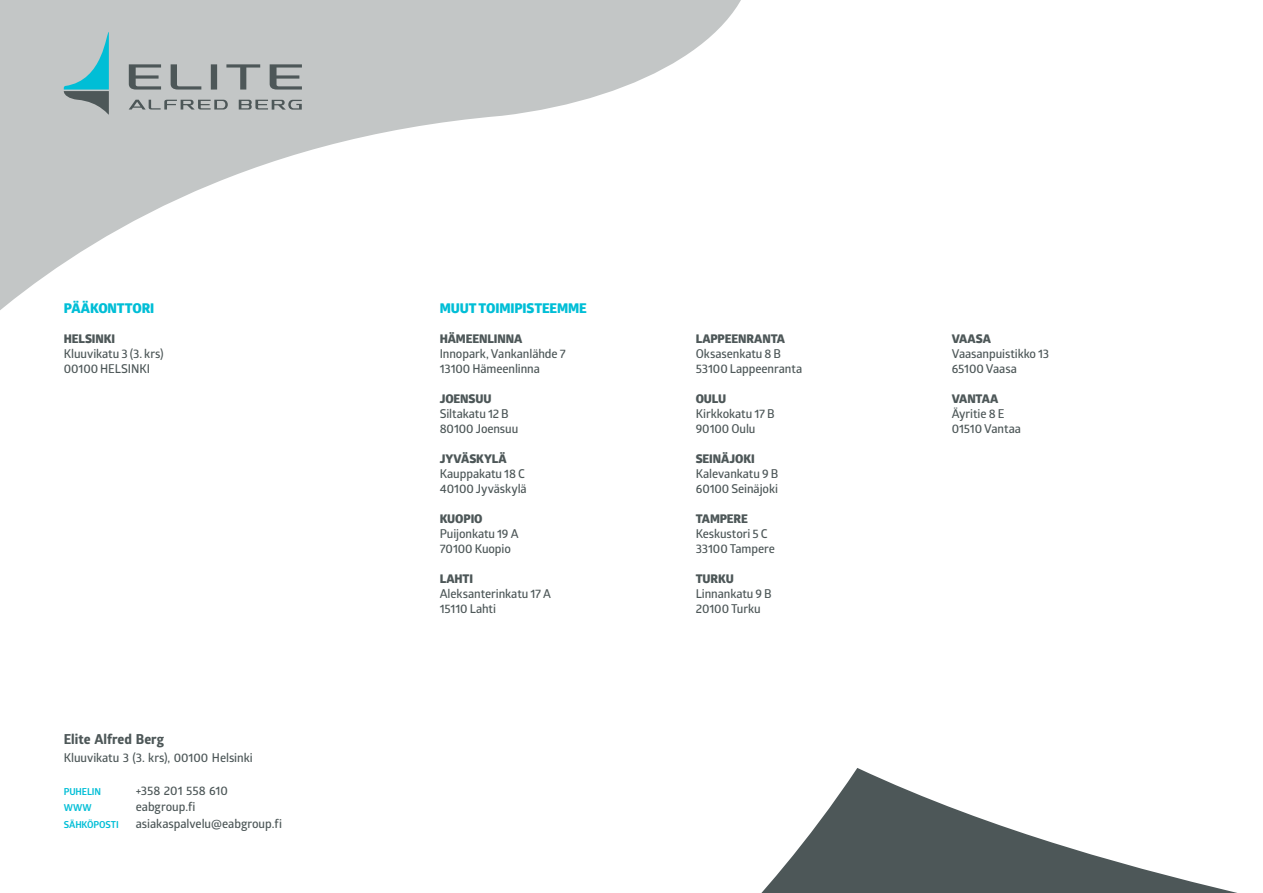
<style>
.page{position:relative;width:1263px;height:893px;background:#fff}
.page>*{position:absolute;margin:0;border:0;box-sizing:border-box;transform-origin:0 0}
.Yhteystieto-otsikko{font:800 13.5px "Glober";letter-spacing:-.005em;color:#00bed6}
.t1{font:800 13.5px "Glober";letter-spacing:.005em;color:#4d5758}
.Yhteystieto-leipis{font:600 12px "Glober";letter-spacing:-.005em;color:#4d5758}
.Yhteystieto-konttori{font:800 12px "Glober";letter-spacing:-.01em;color:#4d5758}
.t2{font:700 9.45px "Glober";letter-spacing:-.01em;color:#00bed6}
</style>
<div class="page">
<svg style="left:761px;top:768px;width:476px;height:125px"></svg>
<svg style="left:0;top:0;width:741px;height:310px"></svg>
<svg style="left:129px;top:64px;width:32px;height:26px"></svg>
<div style="left:211px;top:64px;width:6px;height:26px;background:#4d5758"></div>
<svg style="left:226px;top:64px;width:34px;height:26px"></svg>
<svg style="left:171px;top:64px;width:30px;height:26px"></svg>
<svg style="left:270px;top:64px;width:32px;height:26px"></svg>
<svg style="left:129px;top:100px;width:99px;height:10px"></svg>
<svg style="left:239px;top:100px;width:63px;height:10px"></svg>
<svg style="left:64px;top:32px;width:45px;height:84px;background:#87b4ba"></svg>
<p class="Yhteystieto-otsikko" style="left:64px;top:298px;width:92px">PÄÄKONTTORI</p>
<p class="Yhteystieto-konttori" style="left:64px;top:330px;width:53px">HELSINKI</p>
<p class="Yhteystieto-leipis" style="left:64px;top:345px;width:101px">Kluuvikatu 3 (3. krs)</p>
<p class="Yhteystieto-leipis" style="left:64px;top:360px;width:88px">00100 HELSINKI</p>
<p class="t1" style="left:64px;top:730px;width:102px">Elite Alfred Berg</p>
<p class="Yhteystieto-leipis" style="left:64px;top:749px;width:191px">Kluuvikatu 3 (3. krs), 00100 Helsinki</p>
<p class="t2" style="left:64px;top:785px;width:39px">PUHELIN</p>
<p class="Yhteystieto-leipis" style="left:136px;top:782px;width:93px">+358 201 558 610</p>
<p class="t2" style="left:64px;top:801px;width:30px">WWW</p>
<p class="Yhteystieto-leipis" style="left:136px;top:798px;width:61px">eabgroup.fi</p>
<p class="t2" style="left:64px;top:818px;width:57px">SÄHKÖPOSTI</p>
<p class="Yhteystieto-leipis" style="left:136px;top:815px;width:148px">asiakaspalvelu@eabgroup.fi</p>
<p class="Yhteystieto-otsikko" style="left:440px;top:298px;width:149px">MUUT TOIMIPISTEEMME</p>
<p class="Yhteystieto-konttori" style="left:440px;top:330px;width:84px">HÄMEENLINNA</p>
<p class="Yhteystieto-leipis" style="left:440px;top:345px;width:127px">Innopark, Vankanlähde 7</p>
<p class="Yhteystieto-leipis" style="left:440px;top:360px;width:102px">13100 Hämeenlinna</p>
<p class="Yhteystieto-konttori" style="left:440px;top:390px;width:53px">JOENSUU</p>
<p class="Yhteystieto-leipis" style="left:440px;top:405px;width:71px">Siltakatu 12 B</p>
<p class="Yhteystieto-leipis" style="left:440px;top:420px;width:80px">80100 Joensuu</p>
<p class="Yhteystieto-konttori" style="left:440px;top:450px;width:69px">JYVÄSKYLÄ</p>
<p class="Yhteystieto-leipis" style="left:440px;top:465px;width:87px">Kauppakatu 18 C</p>
<p class="Yhteystieto-leipis" style="left:440px;top:480px;width:89px">40100 Jyväskylä</p>
<p class="Yhteystieto-konttori" style="left:440px;top:510px;width:44px">KUOPIO</p>
<p class="Yhteystieto-leipis" style="left:440px;top:525px;width:80px">Puijonkatu 19 A</p>
<p class="Yhteystieto-leipis" style="left:440px;top:540px;width:73px">70100 Kuopio</p>
<p class="Yhteystieto-konttori" style="left:440px;top:570px;width:35px">LAHTI</p>
<p class="Yhteystieto-leipis" style="left:440px;top:585px;width:113px">Aleksanterinkatu 17 A</p>
<p class="Yhteystieto-leipis" style="left:440px;top:600px;width:58px">15110 Lahti</p>
<p class="Yhteystieto-konttori" style="left:696px;top:330px;width:91px">LAPPEENRANTA</p>
<p class="Yhteystieto-leipis" style="left:696px;top:345px;width:87px">Oksasenkatu 8 B</p>
<p class="Yhteystieto-leipis" style="left:696px;top:360px;width:108px">53100 Lappeenranta</p>
<p class="Yhteystieto-konttori" style="left:696px;top:390px;width:32px">OULU</p>
<p class="Yhteystieto-leipis" style="left:696px;top:405px;width:81px">Kirkkokatu 17 B</p>
<p class="Yhteystieto-leipis" style="left:696px;top:420px;width:61px">90100 Oulu</p>
<p class="Yhteystieto-konttori" style="left:696px;top:450px;width:61px">SEINÄJOKI</p>
<p class="Yhteystieto-leipis" style="left:696px;top:465px;width:84px">Kalevankatu 9 B</p>
<p class="Yhteystieto-leipis" style="left:696px;top:480px;width:84px">60100 Seinäjoki</p>
<p class="Yhteystieto-konttori" style="left:696px;top:510px;width:54px">TAMPERE</p>
<p class="Yhteystieto-leipis" style="left:696px;top:525px;width:73px">Keskustori 5 C</p>
<p class="Yhteystieto-leipis" style="left:696px;top:540px;width:81px">33100 Tampere</p>
<p class="Yhteystieto-konttori" style="left:696px;top:570px;width:40px">TURKU</p>
<p class="Yhteystieto-leipis" style="left:696px;top:585px;width:78px">Linnankatu 9 B</p>
<p class="Yhteystieto-leipis" style="left:696px;top:600px;width:66px">20100 Turku</p>
<p class="Yhteystieto-konttori" style="left:952px;top:330px;width:41px">VAASA</p>
<p class="Yhteystieto-leipis" style="left:952px;top:345px;width:99px">Vaasanpuistikko 13</p>
<p class="Yhteystieto-leipis" style="left:952px;top:360px;width:67px">65100 Vaasa</p>
<p class="Yhteystieto-konttori" style="left:952px;top:390px;width:48px">VANTAA</p>
<p class="Yhteystieto-leipis" style="left:952px;top:405px;width:54px">Äyritie 8 E</p>
<p class="Yhteystieto-leipis" style="left:952px;top:420px;width:71px">01510 Vantaa</p>
</div>
